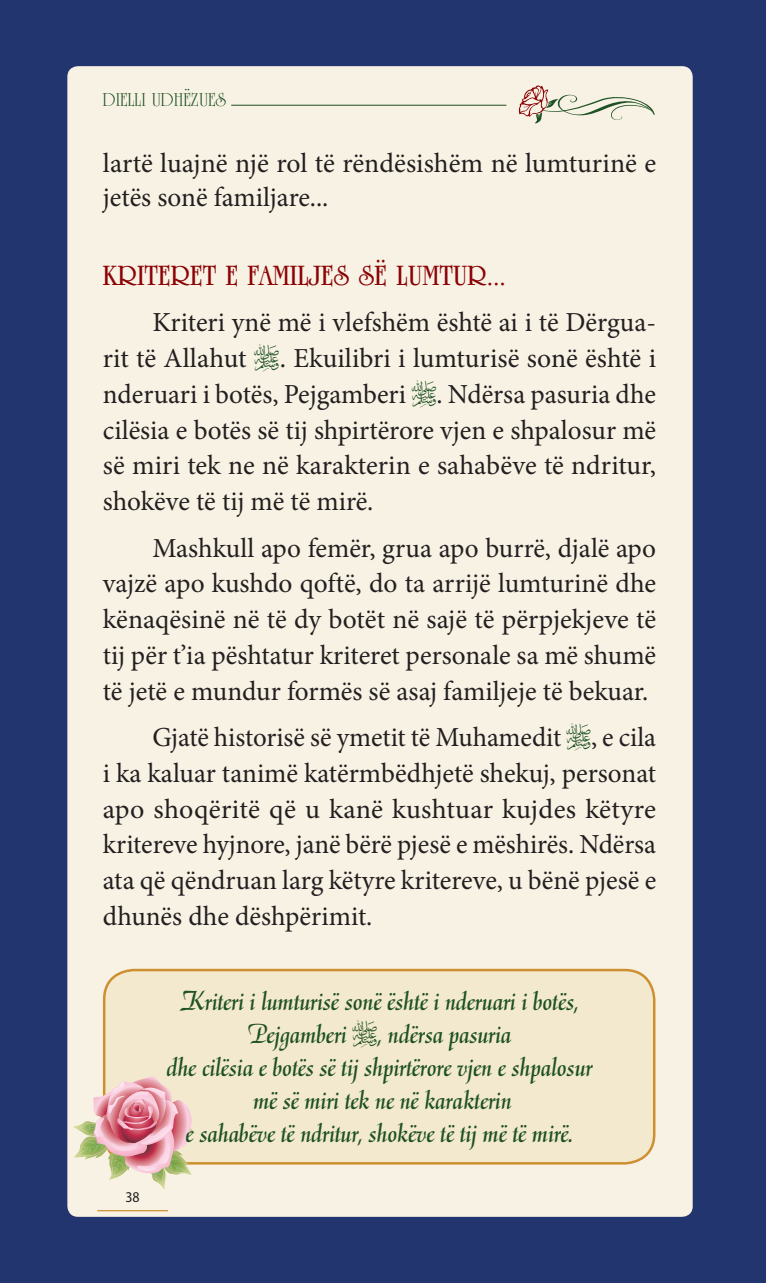
<style>
.page{position:relative;width:766px;height:1283px;background:#fff}
.page>*{position:absolute;margin:0;border:0;box-sizing:border-box;transform-origin:0 0}
.ara_başlık{font:700 30px "University Roman BT";color:#8b0205}
.YENİgövde_metni{font:27.5px/35.8px "Minion Pro";color:#231f20;text-align:justify}
.spot{font:italic 27.5px/33px "El Turco";color:#1e5123;text-align:center}
.t1{font:20px "Unicorn Plain";color:#1e5123}
.t2{font:semi-condensed 15px "Myriad Pro";color:#231f20}
.s1{font-family:"AGA Arabesque ERKAM";font-size:35px;color:#1e5123}
.s2{font-family:"AGA Arabesque ERKAM";font-style:normal;font-size:35px}
</style>
<div class="page">
<div style="left:0;top:0;width:765px;height:1283px;background:#22356e"></div>
<div style="left:67px;top:66px;width:625px;height:1151px;background:#f8f2e4;border-radius:11px"></div>
<hr style="left:231px;top:105px;width:275px;height:1px;background:#1e5123">
<div style="left:104px;top:970px;width:550px;height:193px;background:#f3e9ce;border-radius:29px"></div>
<div style="left:103px;top:969px;width:552px;height:195px;border:2px solid #cd8f30;border-radius:29px"></div>
<svg style="left:73px;top:1076px;width:123px;height:113px"></svg>
<svg style="left:518px;top:85px;width:136px;height:39px"></svg>
<hr style="left:97px;top:1210px;width:71px;height:1px;background:#cd8f30">
<p class="t1" style="left:103px;top:87px;width:124px">DIELLI UDHËZUES</p>
<p class="YENİgövde_metni" style="left:103px;top:147px;width:554px;line-height:33.2px">lartë luajnë një rol të rëndësishëm në lumturinë e jetës sonë familjare...</p>
<p class="ara_başlık" style="left:103px;top:258px;width:404px">KRITERET E FAMILJES SË LUMTUR...</p>
<p class="YENİgövde_metni" style="left:103px;top:305px;width:554px;text-indent:50px">Kriteri ynë më i vlefshëm është ai i të Dërgua&shy;rit të Allahut <span class="s1">R</span>. Ekuilibri i lumturisë sonë është i nderuari i botës, Pejgamberi <span class="s1">R</span>. Ndërsa pasuria dhe cilësia e botës së tij shpirtërore vjen e shpalosur më së miri tek ne në karakterin e sahabëve të ndritur, shokëve të tij më të mirë.</p>
<p class="YENİgövde_metni" style="left:103px;top:530px;width:554px;text-indent:50px">Mashkull apo femër, grua apo burrë, djalë apo vajzë apo kushdo qoftë, do ta arrijë lumturinë dhe kënaqësinë në të dy botët në sajë të përpjekjeve të tij për t’ia pështatur kriteret personale sa më shumë të jetë e mundur formës së asaj familjeje të bekuar.</p>
<p class="YENİgövde_metni" style="left:103px;top:719px;width:554px;text-indent:50px">Gjatë historisë së ymetit të Muhamedit <span class="s1">R</span>, e cila i ka kaluar tanimë katërmbëdhjetë shekuj, personat apo shoqëritë që u kanë kushtuar kujdes këtyre kritereve hyjnore, janë bërë pjesë e mëshirës. Ndërsa ata që qëndruan larg këtyre kritereve, u bënë pjesë e dhunës dhe dëshpërimit.</p>
<p class="t2" style="left:125px;top:1189px;width:16px">38</p>
<p class="spot" style="left:166px;top:985px;width:427px">Kriteri i lumturisë sonë është i nderuari i botës, Pejgamberi <span class="s2">R</span>, ndërsa pasuria<br>dhe cilësia e botës së tij shpirtërore vjen e shpalosur më së miri tek ne në karakterin<br>e sahabëve të ndritur, shokëve të tij më të mirë.</p>
</div>
